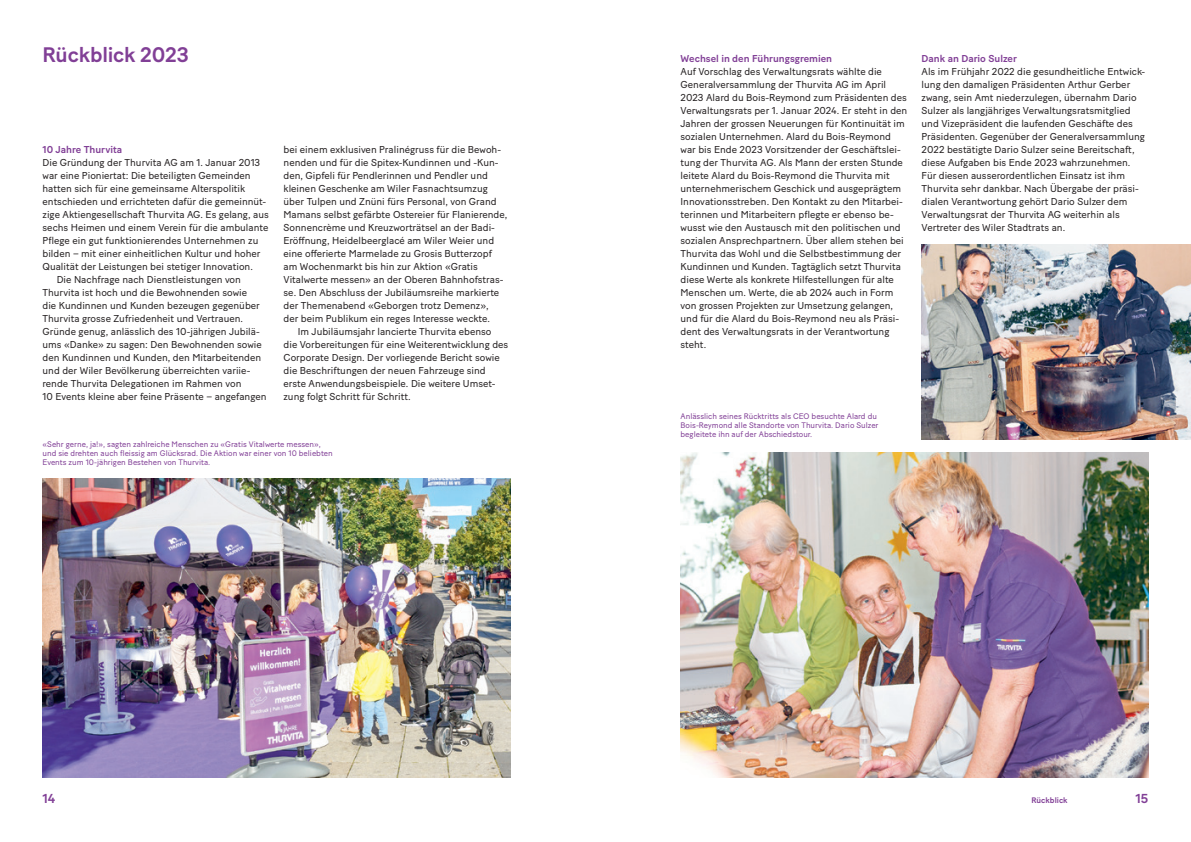
<style>
.page{position:relative;width:1191px;height:842px;background:#fff}
.page>*{position:absolute;margin:0;border:0;box-sizing:border-box;transform-origin:0 0}
.t1{font:500 21px "Baton Turbo";letter-spacing:-.01em;color:#813f96}
.t2{font:500 13px "Baton Turbo";color:#813f96}
.t3{font:10px/13px "Baton Turbo";color:#231f20}
.t4{font:500 10px "Baton Turbo";color:#813f96}
.t5{font:8px/9px "Baton Turbo";color:#813f96}
.t6{font:500 8px "Baton Turbo";color:#813f96}
</style>
<div class="page">
<img style="left:43px;top:478px;width:467px;height:299px">
<img style="left:921px;top:244px;width:270px;height:195px">
<img style="left:680px;top:452px;width:468px;height:325px">
<h1 class="t1" style="left:43px;top:39px;width:148px">Rückblick 2023</h1>
<p class="t3" style="left:283px;top:142px;width:219px">bei einem exklusiven Pralinégruss für die Bewoh-</p>
<p class="t3" style="left:283px;top:155px;width:216px">nenden und für die Spitex-Kundinnen und -Kun-</p>
<p class="t3" style="left:283px;top:168px;width:206px">den, Gipfeli für Pendlerinnen und Pendler und</p>
<p class="t3" style="left:283px;top:181px;width:206px">kleinen Geschenke am Wiler Fasnachtsumzug</p>
<p class="t3" style="left:283px;top:194px;width:215px">über Tulpen und Znüni fürs Personal, von Grand</p>
<p class="t3" style="left:283px;top:207px;width:225px">Mamans selbst gefärbte Ostereier für Flanierende,</p>
<p class="t3" style="left:283px;top:220px;width:213px">Sonnencrème und Kreuzworträtsel an der Badi-</p>
<p class="t3" style="left:283px;top:233px;width:212px">Eröffnung, Heidelbeerglacé am Wiler Weier und</p>
<p class="t3" style="left:283px;top:246px;width:210px">eine offerierte Marmelade zu Grosis Butterzopf</p>
<p class="t3" style="left:283px;top:259px;width:196px">am Wochenmarkt bis hin zur Aktion «Gratis</p>
<p class="t3" style="left:283px;top:272px;width:221px">Vitalwerte messen» an der Oberen Bahnhofstras-</p>
<p class="t3" style="left:283px;top:285px;width:217px">se. Den Abschluss der Jubiläumsreihe markierte</p>
<p class="t3" style="left:283px;top:298px;width:207px">der Themenabend «Geborgen trotz Demenz»,</p>
<p class="t3" style="left:283px;top:311px;width:208px">der beim Publikum ein reges Interesse weckte.</p>
<p class="t3" style="left:298px;top:324px;width:195px">Im Jubiläumsjahr lancierte Thurvita ebenso</p>
<p class="t3" style="left:283px;top:337px;width:226px">die Vorbereitungen für eine Weiterentwicklung des</p>
<p class="t3" style="left:283px;top:350px;width:218px">Corporate Design. Der vorliegende Bericht sowie</p>
<p class="t3" style="left:283px;top:363px;width:204px">die Beschriftungen der neuen Fahrzeuge sind</p>
<p class="t3" style="left:283px;top:376px;width:213px">erste Anwendungsbeispiele. Die weitere Umset-</p>
<p class="t3" style="left:283px;top:389px;width:129px">zung folgt Schritt für Schritt.</p>
<p class="t4" style="left:43px;top:142px;width:81px">10 Jahre Thurvita</p>
<p class="t3" style="left:43px;top:155px;width:219px">Die Gründung der Thurvita AG am 1. Januar 2013</p>
<p class="t3" style="left:43px;top:168px;width:210px">war eine Pioniertat: Die beteiligten Gemeinden</p>
<p class="t3" style="left:43px;top:181px;width:204px">hatten sich für eine gemeinsame Alterspolitik</p>
<p class="t3" style="left:43px;top:194px;width:225px">entschieden und errichteten dafür die gemeinnüt-</p>
<p class="t3" style="left:43px;top:207px;width:228px">zige Aktiengesellschaft Thurvita AG. Es gelang, aus</p>
<p class="t3" style="left:43px;top:220px;width:227px">sechs Heimen und einem Verein für die ambulante</p>
<p class="t3" style="left:43px;top:233px;width:217px">Pflege ein gut funktionierendes Unternehmen zu</p>
<p class="t3" style="left:43px;top:246px;width:219px">bilden – mit einer einheitlichen Kultur und hoher</p>
<p class="t3" style="left:43px;top:259px;width:212px">Qualität der Leistungen bei stetiger Innovation.</p>
<p class="t3" style="left:57px;top:272px;width:186px">Die Nachfrage nach Dienstleistungen von</p>
<p class="t3" style="left:43px;top:285px;width:206px">Thurvita ist hoch und die Bewohnenden sowie</p>
<p class="t3" style="left:43px;top:298px;width:219px">die Kundinnen und Kunden bezeugen gegenüber</p>
<p class="t3" style="left:43px;top:311px;width:202px">Thurvita grosse Zufriedenheit und Vertrauen.</p>
<p class="t3" style="left:43px;top:324px;width:219px">Gründe genug, anlässlich des 10-jährigen Jubilä-</p>
<p class="t3" style="left:43px;top:337px;width:221px">ums «Danke» zu sagen: Den Bewohnenden sowie</p>
<p class="t3" style="left:43px;top:350px;width:220px">den Kundinnen und Kunden, den Mitarbeitenden</p>
<p class="t3" style="left:43px;top:363px;width:209px">und der Wiler Bevölkerung überreichten variie-</p>
<p class="t3" style="left:43px;top:376px;width:200px">rende Thurvita Delegationen im Rahmen von</p>
<p class="t3" style="left:43px;top:389px;width:225px">10 Events kleine aber feine Präsente – angefangen</p>
<p class="t5" style="left:43px;top:439px;width:292px">«Sehr gerne, ja!», sagten zahlreiche Menschen zu «Gratis Vitalwerte messen», und sie drehten auch fleissig am Glücksrad. Die Aktion war einer von 10 beliebten<br>Events zum 10-jährigen Bestehen von Thurvita.</p>
<p class="t4" style="left:680px;top:51px;width:153px">Wechsel in den Führungsgremien</p>
<p class="t3" style="left:680px;top:64px;width:228px">Auf Vorschlag des Verwaltungsrats wählte die Generalversammlung der Thurvita AG im April 2023 Alard du Bois-Reymond zum Präsidenten des Verwaltungsrats per 1. Januar 2024. Er steht in den Jahren der grossen Neuerungen für Kontinuität im sozialen Unternehmen. Alard du Bois-Reymond war bis Ende 2023 Vorsitzender der Geschäftslei&shy;tung der Thurvita AG. Als Mann der ersten Stunde leitete Alard du Bois-Reymond die Thurvita mit unternehmerischem Geschick und ausgeprägtem Innovationsstreben. Den Kontakt zu den Mitarbei&shy;terinnen und Mitarbeitern pflegte er ebenso be&shy;wusst wie den Austausch mit den politischen und sozialen Ansprechpartnern. Über allem stehen bei Thurvita das Wohl und die Selbstbestimmung der Kundinnen und Kunden. Tagtäglich setzt Thurvita diese Werte als konkrete Hilfestellungen für alte Menschen um. Werte, die ab 2024 auch in Form von grossen Projekten zur Umsetzung gelangen, und für die Alard du Bois-Reymond neu als Präsi&shy;dent des Verwaltungsrats in der Verantwortung steht.</p>
<p class="t4" style="left:921px;top:51px;width:97px">Dank an Dario Sulzer</p>
<p class="t3" style="left:921px;top:64px;width:225px">Als im Frühjahr 2022 die gesundheitliche Entwick&shy;lung den damaligen Präsidenten Arthur Gerber zwang, sein Amt niederzulegen, übernahm Dario Sulzer als langjähriges Verwaltungsratsmitglied und Vizepräsident die laufenden Geschäfte des Präsidenten. Gegenüber der Generalversammlung 2022 bestätigte Dario Sulzer seine Bereitschaft, diese Aufgaben bis Ende 2023 wahrzunehmen.<br>Für diesen ausserordentlichen Einsatz ist ihm Thurvita sehr dankbar. Nach Übergabe der präsi&shy;dialen Verantwortung gehört Dario Sulzer dem Verwaltungsrat der Thurvita AG weiterhin als Vertreter des Wiler Stadtrats an.</p>
<p class="t5" style="left:680px;top:411px;width:199px">Anlässlich seines Rücktritts als CEO besuchte Alard du<br>Bois-Reymond alle Standorte von Thurvita. Dario Sulzer begleitete ihn auf der Abschiedstour.</p>
<h2 class="t2" style="left:43px;top:789px;width:14px">14</h2>
<p class="t6" style="left:1031px;top:794px;width:38px">Rückblick</p>
<h2 class="t2" style="left:1135px;top:789px;width:14px">15</h2>
</div>
